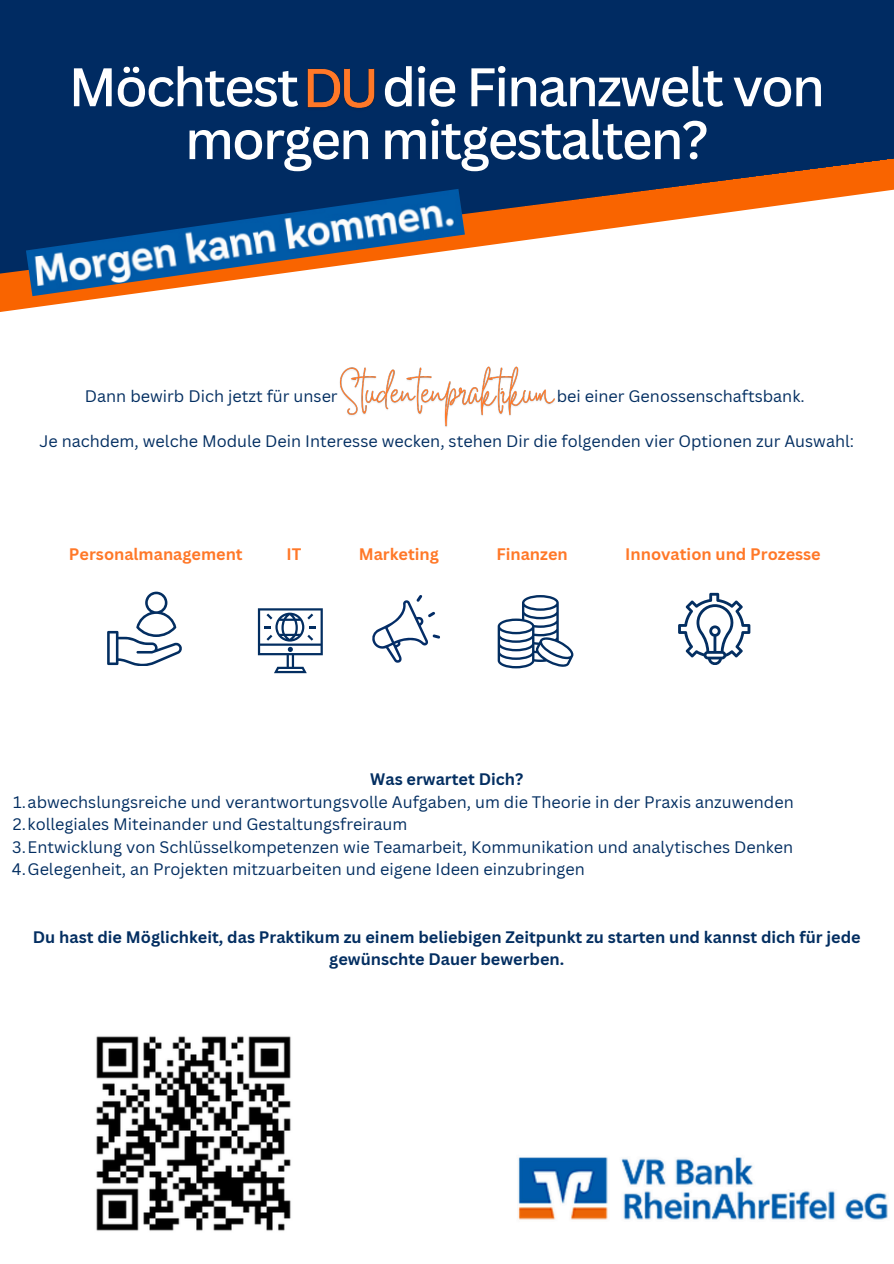
<style>
.page{position:relative;width:894px;height:1264px;background:#fff}
.page>*{position:absolute;margin:0;border:0;box-sizing:border-box;transform-origin:0 0}
.t1{font:500 53.1px/52.8px "Canva Sans";letter-spacing:-.04em;color:#fff}
.t2{font:16.2px "Canva Sans";color:#032e61}
.t3{font:700 16.2px/22.5px "Canva Sans";color:#032e61;text-align:center}
.t4{font:700 16.2px "Canva Sans";color:#ff7828}
</style>
<div class="page">
<img style="left:518px;top:1157px;width:370px;height:63px">
<img style="left:0;top:0;width:893px;height:306px">
<img style="left:26px;top:189px;width:439px;height:107px">
<svg style="left:107px;top:591px;width:75px;height:75px"></svg>
<svg style="left:258px;top:608px;width:65px;height:65px"></svg>
<svg style="left:372px;top:595px;width:68px;height:67px"></svg>
<svg style="left:497px;top:595px;width:77px;height:73px"></svg>
<svg style="left:678px;top:593px;width:72px;height:72px"></svg>
<img style="left:96px;top:1036px;width:195px;height:195px">
<img style="left:339px;top:366px;width:216px;height:61px">
<img style="left:302px;top:50px;width:77px;height:74px">
<p class="t1" style="left:185px;top:59px;width:641px;text-indent:197px">die Finanzwelt von morgen mitgestalten?</p>
<p class="t1" style="left:69px;top:59px;width:232px">Möchtest</p>
<p class="t2" style="left:85px;top:385px;width:254px">Dann bewirb Dich jetzt für unser</p>
<p class="t2" style="left:556px;top:385px;width:249px">bei einer Genossenschaftsbank.</p>
<p class="t2" style="left:39px;top:430px;width:816px">Je nachdem, welche Module Dein Interesse wecken, stehen Dir die folgenden vier Optionen zur Auswahl:</p>
<p class="t4" style="left:69px;top:542px;width:175px">Personalmanagement</p>
<p class="t4" style="left:286px;top:542px;width:16px">IT</p>
<p class="t4" style="left:359px;top:542px;width:82px">Marketing</p>
<p class="t4" style="left:496px;top:542px;width:73px">Finanzen</p>
<p class="t4" style="left:625px;top:542px;width:197px">Innovation und Prozesse</p>
<p class="t3" style="left:370px;top:767px;width:154px">Was erwartet Dich?</p>
<h4 class="t2" style="left:13px;top:790px;width:782px">1.abwechslungsreiche und verantwortungsvolle Aufgaben, um die Theorie in der Praxis anzuwenden</h4>
<h4 class="t2" style="left:13px;top:812px;width:396px">2.kollegiales Miteinander und Gestaltungsfreiraum</h4>
<p class="t2" style="left:12px;top:835px;width:782px">3.Entwicklung von Schlüsselkompetenzen wie Teamarbeit, Kommunikation und analytisches Denken</p>
<p class="t2" style="left:12px;top:857px;width:574px">4.Gelegenheit, an Projekten mitzuarbeiten und eigene Ideen einzubringen</p>
<p class="t3" style="left:33px;top:925px;width:829px">Du hast die Möglichkeit, das Praktikum zu einem beliebigen Zeitpunkt zu starten und kannst dich für jede gewünschte Dauer bewerben.</p>
</div>
